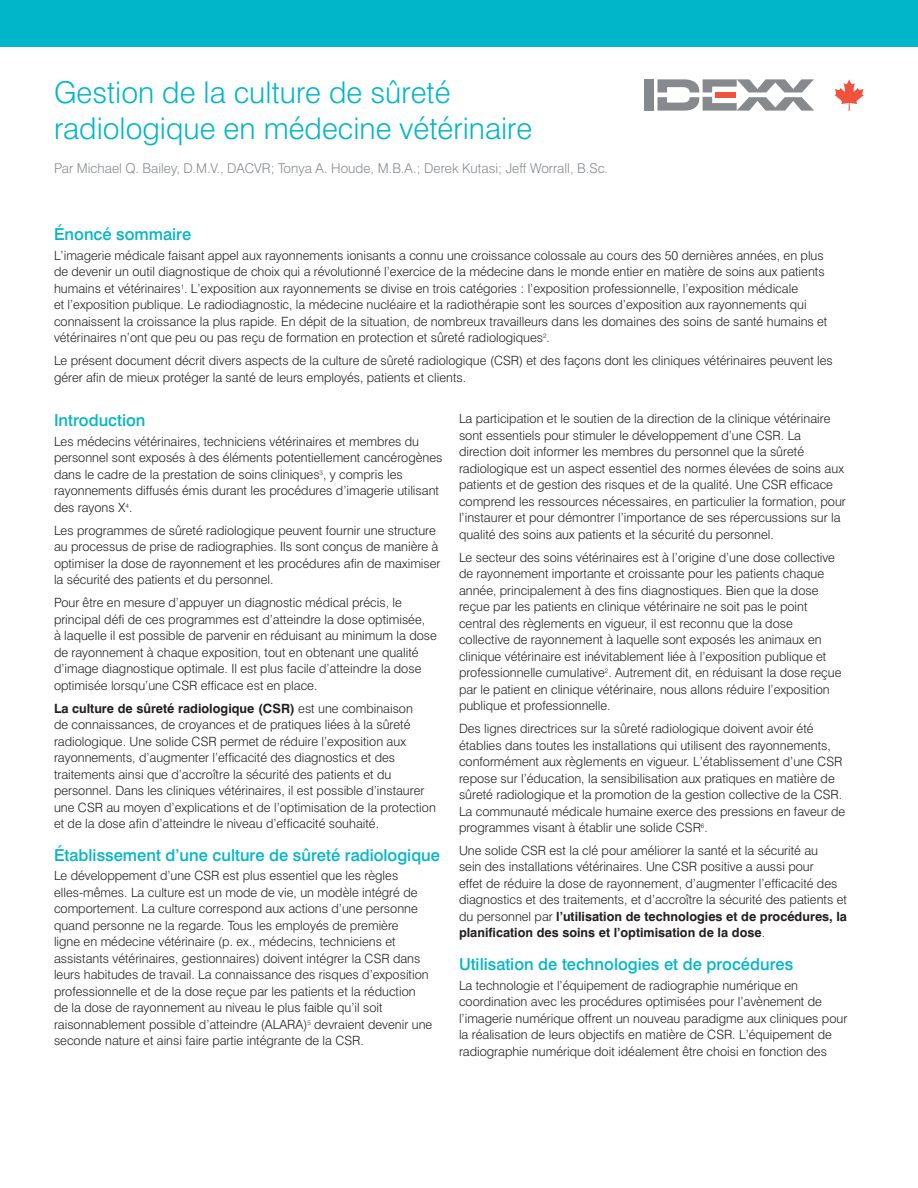
<style>
.page{position:relative;width:918px;height:1188px;background:#fff}
.page>*{position:absolute;margin:0;border:0;box-sizing:border-box;transform-origin:0 0}
.t1{font:300 30px/36px "Swiss 721 BT";color:#00b6c8}
.Paragraph_headings{font:500 16.5px "Swiss 721 BT";color:#00b6c8}
.t2{font:300 13.5px "Swiss 721 BT";color:#868a8e}
.Body{font:300 12.75px/16.5px "Swiss 721 BT";color:#231f20}
.s1{font-weight:700}
</style>
<div class="page">
<div style="left:0;top:0;width:918px;height:46px;background:#00b6c8"></div>
<svg style="left:834px;top:79px;width:30px;height:32px"></svg>
<div style="left:644px;top:79px;width:10px;height:32px;background:#868a8e"></div>
<svg style="left:657px;top:79px;width:157px;height:32px"></svg>
<p class="t1" style="left:54px;top:75px;width:480px">Gestion de la culture de sûreté radiologique en médecine vétérinaire</p>
<p class="t2" style="left:54px;top:160px;width:556px">Par Michael Q. Bailey, D.M.V., DACVR; Tonya A. Houde, M.B.A.; Derek Kutasi; Jeff Worrall, B.Sc.</p>
<p class="Paragraph_headings" style="left:54px;top:224px;width:139px">Énoncé sommaire</p>
<p class="Body" style="left:54px;top:247px;width:775px">L’imagerie médicale faisant appel aux rayonnements ionisants a connu une croissance colossale au cours des 50 dernières années, en plus de devenir un outil diagnostique de choix qui a révolutionné l’exercice de la médecine dans le monde entier en matière de soins aux patients humains et vétérinaires<sup>1</sup>. L’exposition aux rayonnements se divise en trois catégories : l’exposition professionnelle, l’exposition médicale<br>et l’exposition publique. Le radiodiagnostic, la médecine nucléaire et la radiothérapie sont les sources d’exposition aux rayonnements qui connaissent la croissance la plus rapide. En dépit de la situation, de nombreux travailleurs dans les domaines des soins de santé humains et vétérinaires n’ont que peu ou pas reçu de formation en protection et sûreté radiologiques<sup>2</sup>.</p>
<p class="Body" style="left:54px;top:352px;width:780px">Le présent document décrit divers aspects de la culture de sûreté radiologique (CSR) et des façons dont les cliniques vétérinaires peuvent les gérer afin de mieux protéger la santé de leurs employés, patients et clients.</p>
<p class="Paragraph_headings" style="left:54px;top:410px;width:93px">Introduction</p>
<p class="Body" style="left:54px;top:433px;width:390px">Les médecins vétérinaires, techniciens vétérinaires et membres du personnel sont exposés à des éléments potentiellement cancérogènes dans le cadre de la prestation de soins cliniques<sup>3</sup>, y compris les rayonnements diffusés émis durant les procédures d’imagerie utilisant des rayons X<sup>4</sup>.</p>
<p class="Body" style="left:54px;top:522px;width:388px">Les programmes de sûreté radiologique peuvent fournir une structure au processus de prise de radiographies. Ils sont conçus de manière à optimiser la dose de rayonnement et les procédures afin de maximiser la sécurité des patients et du personnel.</p>
<p class="Body" style="left:54px;top:594px;width:384px">Pour être en mesure d’appuyer un diagnostic médical précis, le principal défi de ces programmes est d’atteindre la dose optimisée,<br>à laquelle il est possible de parvenir en réduisant au minimum la dose de rayonnement à chaque exposition, tout en obtenant une qualité d’image diagnostique optimale. Il est plus facile d’atteindre la dose optimisée lorsqu’une CSR efficace est en place.</p>
<p class="Body" style="left:54px;top:700px;width:383px"><span class="s1">La culture de sûreté radiologique (CSR)</span> est une combinaison<br>de connaissances, de croyances et de pratiques liées à la sûreté radiologique. Une solide CSR permet de réduire l’exposition aux rayonnements, d’augmenter l’efficacité des diagnostics et des traitements ainsi que d’accroître la sécurité des patients et du personnel. Dans les cliniques vétérinaires, il est possible d’instaurer une CSR au moyen d’explications et de l’optimisation de la protection et de la dose afin d’atteindre le niveau d’efficacité souhaité.</p>
<p class="Paragraph_headings" style="left:54px;top:845px;width:388px">Établissement d’une culture de sûreté radiologique</p>
<p class="Body" style="left:54px;top:868px;width:380px">Le développement d’une CSR est plus essentiel que les règles elles-mêmes. La culture est un mode de vie, un modèle intégré de comportement. La culture correspond aux actions d’une personne quand personne ne la regarde. Tous les employés de première<br>ligne en médecine vétérinaire (p. ex., médecins, techniciens et assistants vétérinaires, gestionnaires) doivent intégrer la CSR dans leurs habitudes de travail. La connaissance des risques d’exposition professionnelle et de la dose reçue par les patients et la réduction de la dose de rayonnement au niveau le plus faible qu’il soit raisonnablement possible d’atteindre (ALARA)<sup>5</sup> devraient devenir une seconde nature et ainsi faire partie intégrante de la CSR.</p>
<p class="Body" style="left:459px;top:410px;width:388px">La participation et le soutien de la direction de la clinique vétérinaire sont essentiels pour stimuler le développement d’une CSR. La direction doit informer les membres du personnel que la sûreté radiologique est un aspect essentiel des normes élevées de soins aux patients et de gestion des risques et de la qualité. Une CSR efficace comprend les ressources nécessaires, en particulier la formation, pour l’instaurer et pour démontrer l’importance de ses répercussions sur la qualité des soins aux patients et la sécurité du personnel.</p>
<p class="Body" style="left:459px;top:549px;width:384px">Le secteur des soins vétérinaires est à l’origine d’une dose collective de rayonnement importante et croissante pour les patients chaque année, principalement à des fins diagnostiques. Bien que la dose reçue par les patients en clinique vétérinaire ne soit pas le point central des règlements en vigueur, il est reconnu que la dose collective de rayonnement à laquelle sont exposés les animaux en clinique vétérinaire est inévitablement liée à l’exposition publique et professionnelle cumulative<sup>2</sup>. Autrement dit, en réduisant la dose reçue par le patient en clinique vétérinaire, nous allons réduire l’exposition publique et professionnelle.</p>
<p class="Body" style="left:459px;top:720px;width:388px">Des lignes directrices sur la sûreté radiologique doivent avoir été établies dans toutes les installations qui utilisent des rayonnements, conformément aux règlements en vigueur. L’établissement d’une CSR repose sur l’éducation, la sensibilisation aux pratiques en matière de sûreté radiologique et la promotion de la gestion collective de la CSR.<br>La communauté médicale humaine exerce des pressions en faveur de programmes visant à établir une solide CSR<sup>6</sup>.</p>
<p class="Body" style="left:459px;top:842px;width:390px">Une solide CSR est la clé pour améliorer la santé et la sécurité au<br>sein des installations vétérinaires. Une CSR positive a aussi pour<br>effet de réduire la dose de rayonnement, d’augmenter l’efficacité des diagnostics et des traitements, et d’accroître la sécurité des patients et du personnel par <span class="s1">l’utilisation de technologies et de procédures, la planification des soins et l’optimisation de la dose</span>.</p>
<p class="Paragraph_headings" style="left:459px;top:954px;width:336px">Utilisation de technologies et de procédures</p>
<p class="Body" style="left:459px;top:977px;width:390px">La technologie et l’équipement de radiographie numérique en coordination avec les procédures optimisées pour l’avènement de l’imagerie numérique offrent un nouveau paradigme aux cliniques pour la réalisation de leurs objectifs en matière de CSR. L’équipement de radiographie numérique doit idéalement être choisi en fonction des</p>
</div>
